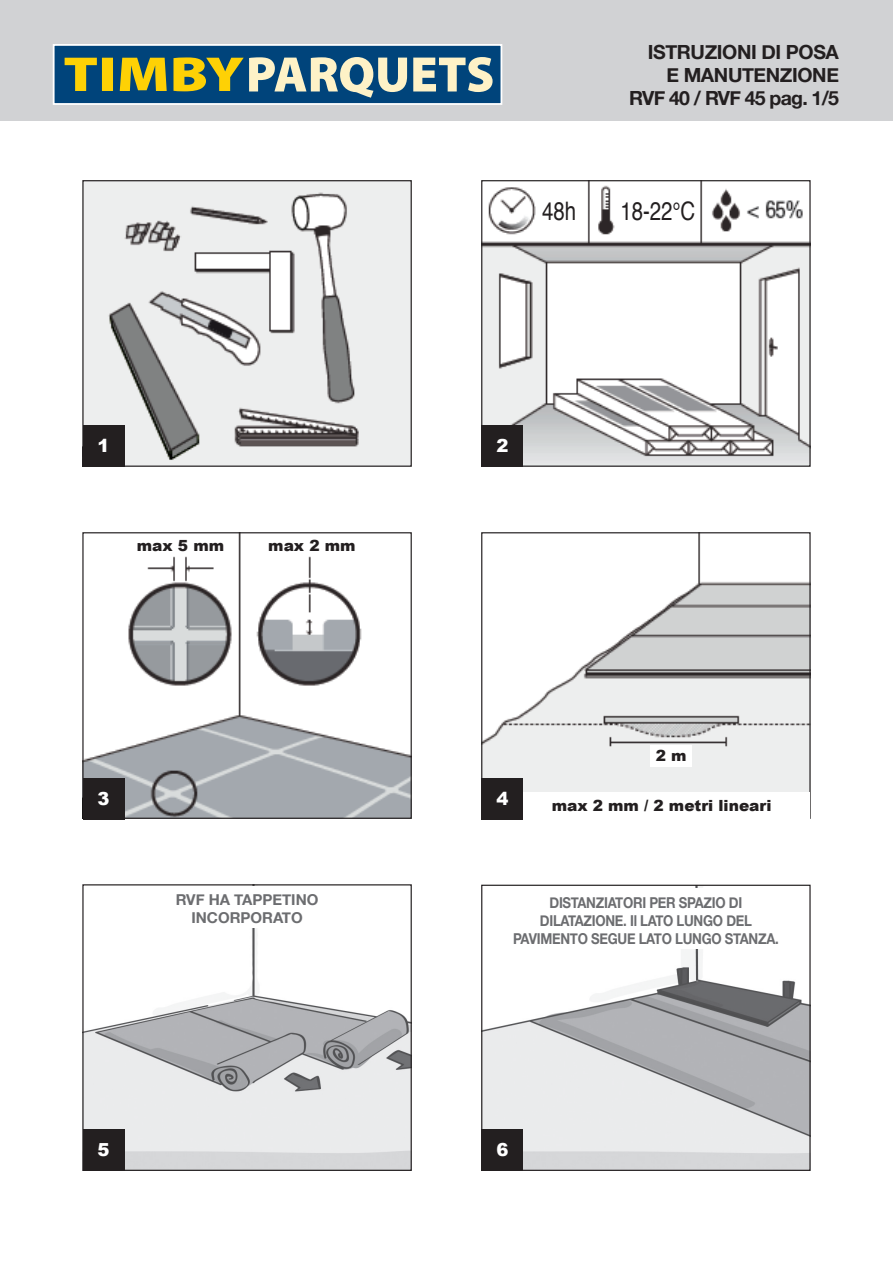
<style>
.page{position:relative;width:893px;height:1263px;background:#fff}
.page>*{position:absolute;margin:0;border:0;box-sizing:border-box;transform-origin:0 0}
.t1{font:25.5px "Helvetica";color:#231f20;scale:.8 1}
.t2{font:700 19.5px/22.8px "Helvetica Neue";letter-spacing:-.02em;color:#231f20;text-align:right}
.t3{font:900 18px "Arial";color:#fff}
.t4{font:900 15.45px "Arial";color:#231f20}
.t5{font:700 15px/18px "Helvetica Neue";letter-spacing:-.02em;color:#6c6d70;text-align:center;scale:.88 1}
.t6{font:700 15px/18px "Helvetica Neue";color:#6c6d70;text-align:center}
</style>
<div class="page">
<img style="left:84px;top:928px;width:326px;height:241px">
<div style="left:82px;top:884px;width:330px;height:287px;border:1px solid #231f20"></div>
<img style="left:483px;top:887px;width:326px;height:282px">
<div style="left:481px;top:885px;width:330px;height:286px;border:1px solid #231f20"></div>
<div style="left:0;top:0;width:893px;height:120px;background:#d1d2d4"></div>
<div style="left:506px;top:888px;width:280px;height:61px;background:#fff"></div>
<div style="left:53px;top:44px;width:449px;height:61px;background:#00447b;border:2px solid #fff"></div>
<svg style="left:65px;top:57px;width:428px;height:41px"></svg>
<img style="left:84px;top:182px;width:326px;height:283px">
<div style="left:82px;top:180px;width:330px;height:287px;border:1px solid #231f20"></div>
<img style="left:84px;top:534px;width:326px;height:283px">
<div style="left:82px;top:532px;width:330px;height:287px;border:1px solid #231f20"></div>
<img style="left:483px;top:182px;width:326px;height:283px">
<div style="left:481px;top:180px;width:330px;height:287px;border:1px solid #231f20"></div>
<img style="left:483px;top:534px;width:326px;height:258px">
<div style="left:482px;top:1129px;width:41px;height:41px;background:#231f20"></div>
<div style="left:482px;top:425px;width:41px;height:41px;background:#231f20"></div>
<div style="left:83px;top:1129px;width:41px;height:41px;background:#231f20"></div>
<div style="left:83px;top:778px;width:41px;height:41px;background:#231f20"></div>
<div style="left:83px;top:425px;width:41px;height:41px;background:#231f20"></div>
<div style="left:137px;top:540px;width:94px;height:15px;background:#fff"></div>
<div style="left:268px;top:540px;width:94px;height:15px;background:#fff"></div>
<div style="left:651px;top:745px;width:41px;height:21px;background:#fff"></div>
<div style="left:482px;top:778px;width:41px;height:41px;background:#231f20"></div>
<div style="left:539px;top:195px;width:40px;height:31px;background:#fff"></div>
<div style="left:620px;top:187px;width:75px;height:46px;background:#fff"></div>
<h2 class="t2" style="left:629px;top:42px;width:211px">ISTRUZIONI DI POSA<br>E MANUTENZIONE<br>RVF 40 / RVF 45 pag. 1/5</h2>
<h1 class="t1" style="left:542px;top:191px;width:44px">48h</h1>
<h1 class="t1" style="left:620px;top:191px;width:95px">18-22°C</h1>
<p class="t3" style="left:98px;top:433px;width:14px">1</p>
<p class="t4" style="left:137px;top:534px;width:89px">max 5 mm</p>
<p class="t4" style="left:268px;top:534px;width:89px">max 2 mm</p>
<p class="t3" style="left:496px;top:433px;width:14px">2</p>
<p class="t3" style="left:98px;top:785px;width:14px">3</p>
<p class="t3" style="left:496px;top:785px;width:14px">4</p>
<p class="t4" style="left:656px;top:744px;width:32px">2 m</p>
<p class="t4" style="left:552px;top:795px;width:221px">max 2 mm / 2 metri lineari</p>
<p class="t6" style="left:176px;top:891px;width:144px">RVF HA TAPPETINO<br>INCORPORATO</p>
<p class="t5" style="left:513px;top:894px;width:303px">DISTANZIATORI PER SPAZIO DI<br>DILATAZIONE. Il LATO LUNGO DEL<br>PAVIMENTO SEGUE LATO LUNGO STANZA.</p>
<p class="t3" style="left:98px;top:1137px;width:14px">5</p>
<p class="t3" style="left:496px;top:1137px;width:14px">6</p>
</div>
